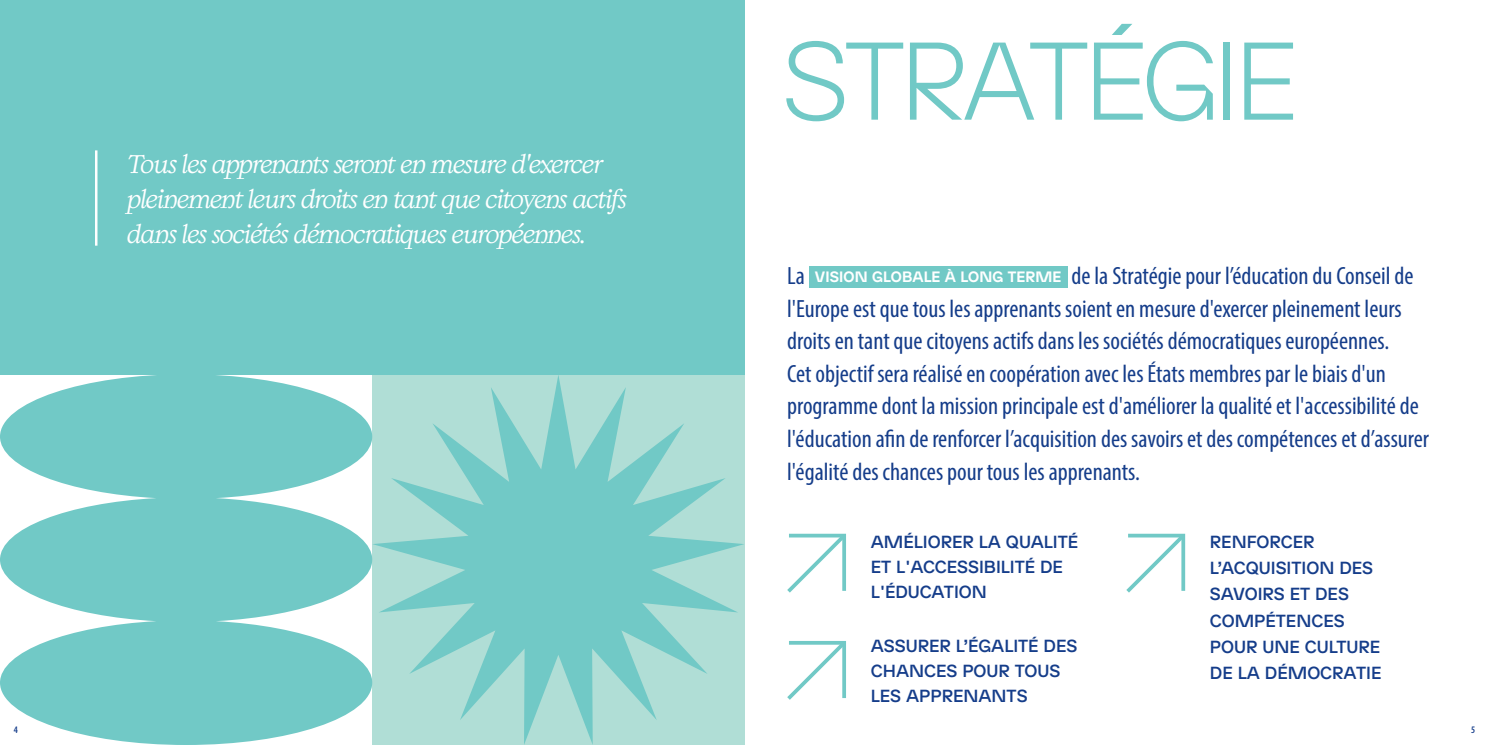
<style>
.page{position:relative;width:1489px;height:745px;background:#fff}
.page>*{position:absolute;margin:0;border:0;box-sizing:border-box;transform-origin:0 0}
.t1{font:100 110px "EH Normal Trial";letter-spacing:-.07em;color:#71c9c6}
.t2{font:condensed 25px/32.5px "Myriad Pro";color:#153d8a}
.t3{font:italic 23.75px/35px "Kalice";letter-spacing:-.005em;color:#fff}
.t4{font:500 17.5px/26.2px "EH Normal Trial";color:#153d8a}
.t5{font:700 15px "EH Normal Trial";letter-spacing:.01em;color:#fff}
.t6{font:600 condensed 10px "Myriad Pro";color:#153d8a}
</style>
<div class="page">
<div style="left:0;top:0;width:744px;height:374px;background:#71c9c6"></div>
<svg style="left:0;top:374px;width:372px;height:370px;fill:#71c9c6"></svg>
<svg style="left:372px;top:374px;width:372px;height:370px;background:#97d5cf"></svg>
<hr style="left:95px;top:150px;width:2px;height:95px;background:#fff">
<svg style="left:787px;top:533px;width:59px;height:60px"></svg>
<svg style="left:787px;top:641px;width:59px;height:59px"></svg>
<svg style="left:1126px;top:533px;width:60px;height:60px"></svg>
<div style="left:808px;top:266px;width:259px;height:21px;background:#71c9c6"></div>
<p class="t3" style="left:128px;top:146px;width:500px">Tous les apprenants seront en mesure d'exercer pleinement leurs droits en tant que citoyens actifs dans les sociétés démocratiques européennes.</p>
<p class="t1" style="left:780px;top:19px;width:519px">STRATÉGIE</p>
<p class="t2" style="left:787px;top:259px;width:643px;text-indent:284px">de la Stratégie pour l’éducation du Conseil de l'Europe est que tous les apprenants soient en mesure d'exercer pleinement leurs droits en tant que citoyens actifs dans les sociétés démocratiques européennes.<br>Cet objectif sera réalisé en coopération avec les États membres par le biais d'un programme dont la mission principale est d'améliorer la qualité et l'accessibilité de l'éducation afin de renforcer l’acquisition des savoirs et des compétences et d’assurer l'égalité des chances pour tous les apprenants.</p>
<p class="t2" style="left:787px;top:259px;width:19px">La</p>
<p class="t5" style="left:814px;top:267px;width:248px">VISION GLOBALE À LONG TERME</p>
<p class="t4" style="left:870px;top:529px;width:209px;line-height:25px">AMÉLIORER LA QUALITÉ<br>ET L'ACCESSIBILITÉ DE<br>L'ÉDUCATION</p>
<p class="t4" style="left:1209px;top:529px;width:173px">RENFORCER<br>L’ACQUISITION DES<br>SAVOIRS ET DES<br>COMPÉTENCES<br>POUR UNE CULTURE<br>DE LA DÉMOCRATIE</p>
<p class="t4" style="left:870px;top:634px;width:208px;line-height:25px">ASSURER L’ÉGALITÉ DES<br>CHANCES POUR TOUS<br>LES APPRENANTS</p>
<p class="t6" style="left:14px;top:722px;width:6px">4</p>
<p class="t6" style="left:1470px;top:722px;width:6px">5</p>
</div>
